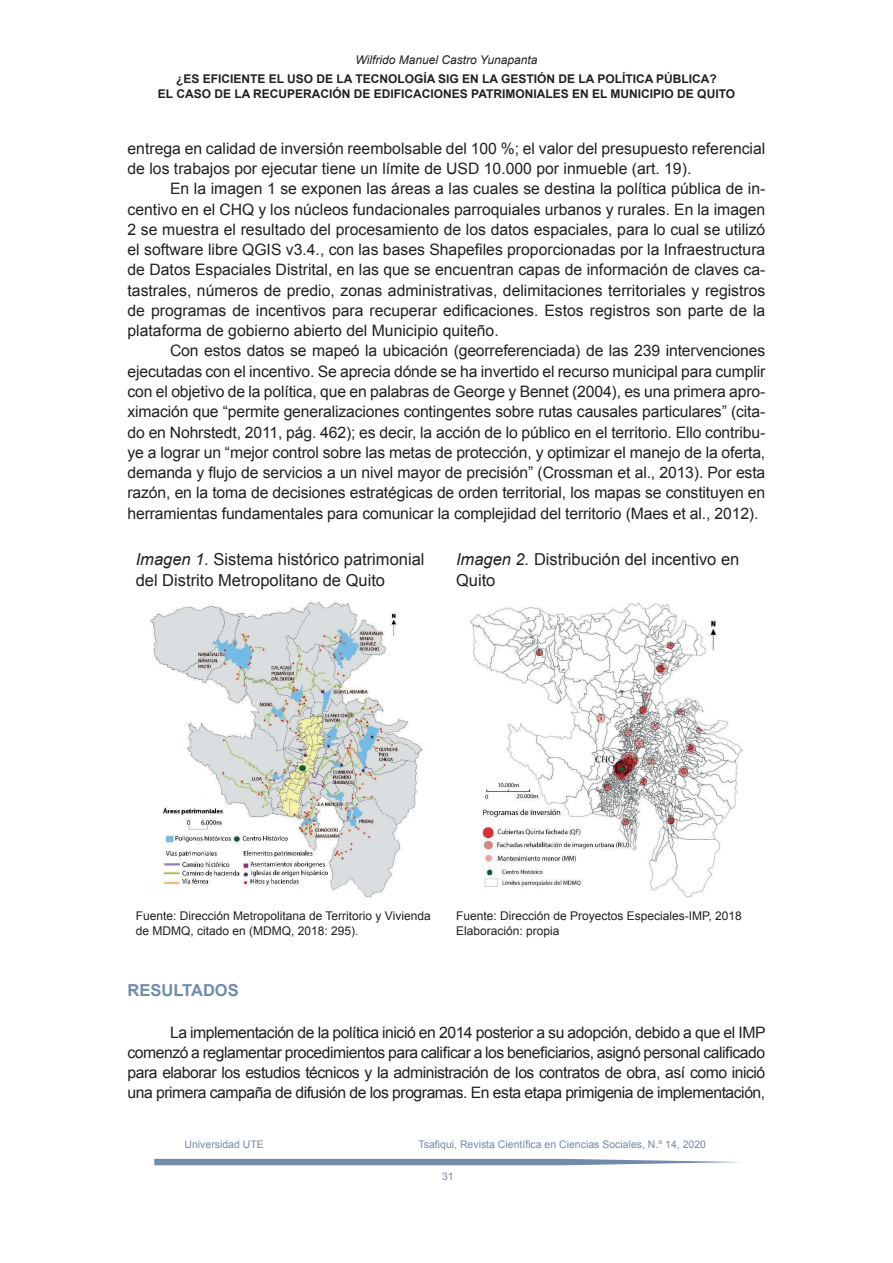
<style>
.page{position:relative;width:893px;height:1263px;background:#fff}
.page>*{position:absolute;margin:0;border:0;box-sizing:border-box;transform-origin:0 0}
.t1{font:16.5px/21px "Arial";color:#231f20}
.t2{font:700 16.5px "Arial";color:#708bac}
.t3{font:15.75px/20.2px "Arial";color:#231f20;text-align:justify}
.t4{font:12px/15px "Arial";color:#231f20}
.t5{font:700 12px/15px "Arial";color:#231f20;text-align:center}
.t6{font:italic 12px "Arial";color:#231f20}
.t7{font:10.5px "Arial";color:#708bac}
.s1{font-style:italic}
</style>
<div class="page">
<svg style="left:154px;top:1159px;width:586px;height:6px;background:#839bb7"></svg>
<img style="left:149px;top:601px;width:274px;height:297px">
<img style="left:470px;top:602px;width:273px;height:296px">
<p class="t6" style="left:355px;top:52px;width:183px">Wilfrido Manuel Castro Yunapanta</p>
<p class="t5" style="left:158px;top:72px;width:579px">¿ES EFICIENTE EL USO DE LA TECNOLOGÍA SIG EN LA GESTIÓN DE LA POLÍTICA PÚBLICA?<br>EL CASO DE LA RECUPERACIÓN DE EDIFICACIONES PATRIMONIALES EN EL MUNICIPIO DE QUITO</p>
<p class="t3" style="left:128px;top:138px;width:639px">entrega en calidad de inversión reembolsable del 100 %; el valor del presupuesto referencial de los trabajos por ejecutar tiene un límite de USD 10.000 por inmueble (art. 19).</p>
<p class="t3" style="left:128px;top:179px;width:639px;text-indent:43px">En la imagen 1 se exponen las áreas a las cuales se destina la política pública de in&shy;centivo en el CHQ y los núcleos fundacionales parroquiales urbanos y rurales. En la imagen 2 se muestra el resultado del procesamiento de los datos espaciales, para lo cual se utilizó el software libre QGIS v3.4., con las bases Shapefiles proporcionadas por la Infraestructura de Datos Espaciales Distrital, en las que se encuentran capas de información de claves ca&shy;tastrales, números de predio, zonas administrativas, delimitaciones territoriales y registros de programas de incentivos para recuperar edificaciones. Estos registros son parte de la plataforma de gobierno abierto del Municipio quiteño.</p>
<p class="t3" style="left:128px;top:341px;width:639px;text-indent:43px">Con estos datos se mapeó la ubicación (georreferenciada) de las 239 intervenciones ejecutadas con el incentivo. Se aprecia dónde se ha invertido el recurso municipal para cumplir con el objetivo de la política, que en palabras de George y Bennet (2004), es una primera apro&shy;ximación que “permite generalizaciones contingentes sobre rutas causales particulares” (cita&shy;do en Nohrstedt, 2011, pág. 462); es decir, la acción de lo público en el territorio. Ello contribu&shy;ye a lograr un “mejor control sobre las metas de protección, y optimizar el manejo de la oferta, demanda y flujo de servicios a un nivel mayor de precisión” (Crossman et al., 2013). Por esta razón, en la toma de decisiones estratégicas de orden territorial, los mapas se constituyen en herramientas fundamentales para comunicar la complejidad del territorio (Maes et al., 2012).</p>
<p class="t1" style="left:136px;top:548px;width:290px"><span class="s1">Imagen 1.</span> Sistema histórico patrimonial del Distrito Metropolitano de Quito</p>
<p class="t1" style="left:456px;top:548px;width:285px"><span class="s1">Imagen 2.</span> Distribución del incentivo en<br>Quito</p>
<p class="t4" style="left:136px;top:908px;width:297px">Fuente: Dirección Metropolitana de Territorio y Vivienda de MDMQ, citado en (MDMQ, 2018: 295).</p>
<p class="t4" style="left:456px;top:908px;width:287px">Fuente: Dirección de Proyectos Especiales-IMP, 2018<br>Elaboración: propia</p>
<p class="t2" style="left:128px;top:979px;width:113px">RESULTADOS</p>
<p class="t3" style="left:128px;top:1022px;width:639px;text-indent:43px">La implementación de la política inició en 2014 posterior a su adopción, debido a que el IMP comenzó a reglamentar procedimientos para calificar a los beneficiarios, asignó personal calificado para elaborar los estudios técnicos y la administración de los contratos de obra, así como inició una primera campaña de difusión de los programas. En esta etapa primigenia de implementación,</p>
<p class="t7" style="left:185px;top:1138px;width:81px">Universidad UTE</p>
<p class="t7" style="left:419px;top:1138px;width:289px">Tsafiqui, Revista Científica en Ciencias Sociales, N.º 14, 2020</p>
<p class="t7" style="left:442px;top:1169px;width:13px">31</p>
</div>
